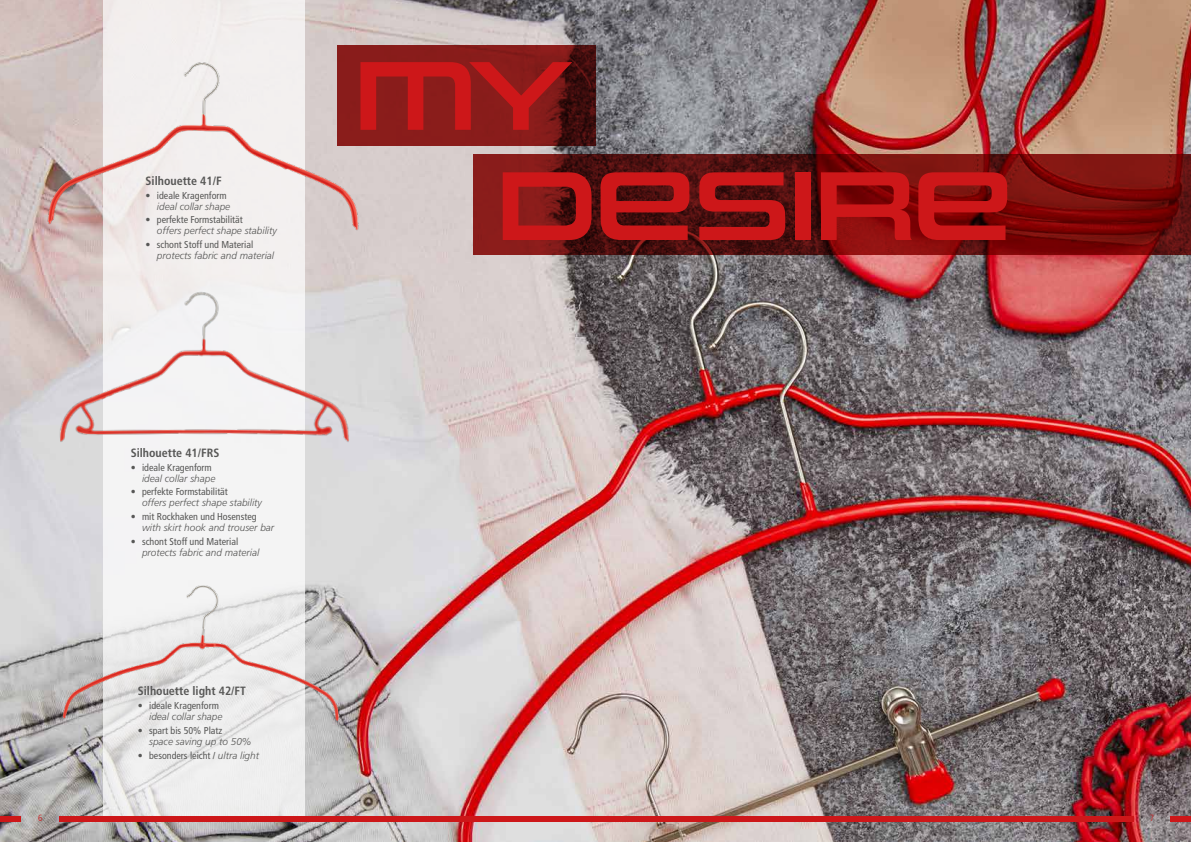
<style>
.page{position:relative;width:1191px;height:842px;background:#fff}
.page>*{position:absolute;margin:0;border:0;box-sizing:border-box;transform-origin:0 0}
.t1{font:100px/110.2px "Uniwars Sb";color:#cd1719}
.t2{font:700 condensed 12px "Frutiger";color:#575756}
.t3{font:condensed 10px "Frutiger";color:#575756}
.t4{font:italic 300 10px "Frutiger";color:#575756}
.t5{font:300 condensed 9px "Frutiger";color:#cd1719}
.s1{font-weight:300;font-style:italic;font-stretch:normal}
</style>
<div class="page">
<img style="left:0;top:0;width:1191px;height:842px">
<div style="left:103px;top:0;width:202px;height:816px;background:#f3f0f0"></div>
<svg style="left:472px;top:154px;width:719px;height:100px;background:#680e0d"></svg>
<svg style="left:372px;top:46px;width:223px;height:100px;background:#7d1918"></svg>
<img style="left:34px;top:44px;width:338px;height:203px">
<img style="left:48px;top:275px;width:312px;height:186px">
<img style="left:54px;top:562px;width:296px;height:181px">
<div style="left:60px;top:816px;width:1074px;height:5px;background:#cd1719"></div>
<div style="left:0;top:816px;width:21px;height:5px;background:#cd1719"></div>
<div style="left:1169px;top:816px;width:22px;height:5px;background:#cd1719"></div>
<p class="t2" style="left:146px;top:173px;width:78px">Silhouette 41/F</p>
<p class="t3" style="left:146px;top:189px;width:83px">• ideale Kragenform</p>
<p class="t4" style="left:157px;top:200px;width:75px">ideal collar shape</p>
<p class="t3" style="left:146px;top:214px;width:99px">• perfekte Formstabilität</p>
<p class="t4" style="left:157px;top:225px;width:121px">offers perfect shape stability</p>
<p class="t3" style="left:146px;top:239px;width:109px">• schont Stoff und Material</p>
<p class="t4" style="left:157px;top:250px;width:119px">protects fabric and material</p>
<p class="t2" style="left:131px;top:445px;width:90px">Silhouette 41/FRS</p>
<p class="t3" style="left:131px;top:461px;width:83px">• ideale Kragenform</p>
<p class="t4" style="left:142px;top:472px;width:75px">ideal collar shape</p>
<p class="t3" style="left:131px;top:486px;width:99px">• perfekte Formstabilität</p>
<p class="t4" style="left:142px;top:497px;width:121px">offers perfect shape stability</p>
<p class="t3" style="left:131px;top:511px;width:127px">• mit Rockhaken und Hosensteg</p>
<p class="t4" style="left:142px;top:522px;width:134px">with skirt hook and trouser bar</p>
<p class="t3" style="left:131px;top:536px;width:109px">• schont Stoff und Material</p>
<p class="t4" style="left:142px;top:547px;width:119px">protects fabric and material</p>
<p class="t2" style="left:138px;top:684px;width:110px">Silhouette light 42/FT</p>
<p class="t3" style="left:138px;top:700px;width:83px">• ideale Kragenform</p>
<p class="t4" style="left:149px;top:711px;width:75px">ideal collar shape</p>
<p class="t3" style="left:138px;top:725px;width:86px">• spart bis 50% Platz</p>
<p class="t4" style="left:149px;top:736px;width:104px">space saving up to 50%</p>
<p class="t3" style="left:138px;top:749px;width:123px">• besonders leicht / <span class="s1">ultra light</span></p>
<h1 class="t1" style="left:497px;top:42px;width:516px;text-indent:-142px">MY<br>DESIRE</h1>
<p class="t5" style="left:38px;top:813px;width:6px">6</p>
<p class="t5" style="left:1149px;top:813px;width:6px">7</p>
</div>
